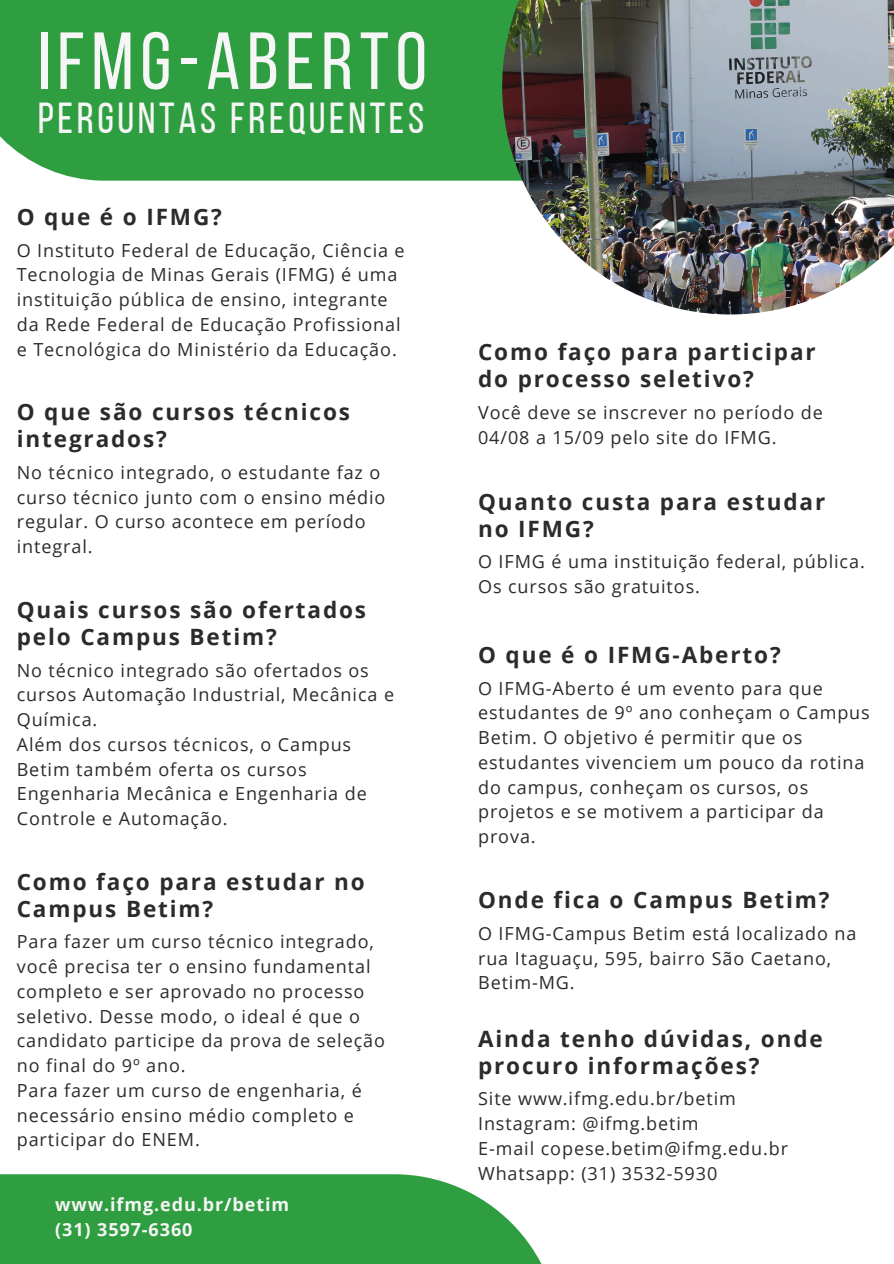
<style>
.page{position:relative;width:894px;height:1264px;background:#fff}
.page>*{position:absolute;margin:0;border:0;box-sizing:border-box;transform-origin:0 0}
.t1{font:80.7px "Bebas Neue";letter-spacing:.085em;color:#f6f6f6}
.t2{font:43.2px "Bebas Neue";letter-spacing:.085em;color:#f6f6f6}
.t3{font:700 22.5px/27px "Open Sans";letter-spacing:.085em;color:#2b2b2a}
.t4{font:18px/24.8px "Open Sans";letter-spacing:.05em;color:#2b2b2a}
.t5{font:700 18px/24.8px "Open Sans";letter-spacing:.05em;color:#f6f6f6}
</style>
<div class="page">
<div style="left:0;top:0;width:502px;height:180px;background:#2f9e41"></div>
<svg style="left:0;top:1174px;width:541px;height:89px;background:#3fa550"></svg>
<img style="left:502px;top:0;width:391px;height:314px">
<p class="t1" style="left:38px;top:28px;width:390px">IFMG-ABERTO</p>
<p class="t2" style="left:38px;top:100px;width:388px">PERGUNTAS FREQUENTES</p>
<h3 class="t3" style="left:17px;top:203px;width:207px">O que é o IFMG?</h3>
<p class="t4" style="left:17px;top:237px;width:389px">O Instituto Federal de Educação, Ciência e Tecnologia de Minas Gerais (IFMG) é uma instituição pública de ensino, integrante da Rede Federal de Educação Profissional e Tecnológica do Ministério da Educação.</p>
<h3 class="t3" style="left:17px;top:398px;width:335px">O que são cursos técnicos integrados?</h3>
<p class="t4" style="left:17px;top:459px;width:370px">No técnico integrado, o estudante faz o curso técnico junto com o ensino médio regular. O curso acontece em período integral.</p>
<p class="t3" style="left:17px;top:596px;width:351px">Quais cursos são ofertados pelo Campus Betim?</p>
<p class="t4" style="left:17px;top:657px;width:379px">No técnico integrado são ofertados os cursos Automação Industrial, Mecânica e<br>Química.</p>
<h3 class="t4" style="left:17px;top:731px;width:351px">Além dos cursos técnicos, o Campus<br>Betim também oferta os cursos<br>Engenharia Mecânica e Engenharia de<br>Controle e Automação.</h3>
<h3 class="t3" style="left:17px;top:867px;width:349px">Como faço para estudar no<br>Campus Betim?</h3>
<p class="t4" style="left:17px;top:928px;width:369px">Para fazer um curso técnico integrado, você precisa ter o ensino fundamental completo e ser aprovado no processo seletivo. Desse modo, o ideal é que o candidato participe da prova de seleção no final do 9º ano.</p>
<p class="t4" style="left:17px;top:1077px;width:346px">Para fazer um curso de engenharia, é necessário ensino médio completo e participar do ENEM.</p>
<h1 class="t5" style="left:55px;top:1191px;width:235px">www.ifmg.edu.br/betim (31) 3597-6360</h1>
<p class="t3" style="left:478px;top:338px;width:339px">Como faço para participar do processo seletivo?</p>
<h3 class="t4" style="left:478px;top:399px;width:346px">Você deve se inscrever no período de<br>04/08 a 15/09 pelo site do IFMG.</h3>
<h3 class="t3" style="left:478px;top:487px;width:348px">Quanto custa para estudar no IFMG?</h3>
<p class="t4" style="left:478px;top:548px;width:388px">O IFMG é uma instituição federal, pública.<br>Os cursos são gratuitos.</p>
<h3 class="t3" style="left:478px;top:641px;width:304px">O que é o IFMG-Aberto?</h3>
<p class="t4" style="left:478px;top:675px;width:393px">O IFMG-Aberto é um evento para que estudantes de 9º ano conheçam o Campus<br>Betim. O objetivo é permitir que os estudantes vivenciem um pouco da rotina do campus, conheçam os cursos, os projetos e se motivem a participar da prova.</p>
<h3 class="t3" style="left:478px;top:886px;width:353px">Onde fica o Campus Betim?</h3>
<h2 class="t4" style="left:478px;top:920px;width:380px">O IFMG-Campus Betim está localizado na rua Itaguaçu, 595, bairro São Caetano,<br>Betim-MG.</h2>
<p class="t3" style="left:478px;top:1024px;width:346px">Ainda tenho dúvidas, onde procuro informações?</p>
<h3 class="t4" style="left:478px;top:1085px;width:259px">Site www.ifmg.edu.br/betim</h3>
<p class="t4" style="left:478px;top:1110px;width:222px">Instagram: @ifmg.betim</p>
<p class="t4" style="left:478px;top:1135px;width:311px">E-mail copese.betim@ifmg.edu.br</p>
<p class="t4" style="left:478px;top:1160px;width:241px">Whatsapp: (31) 3532-5930</p>
</div>
